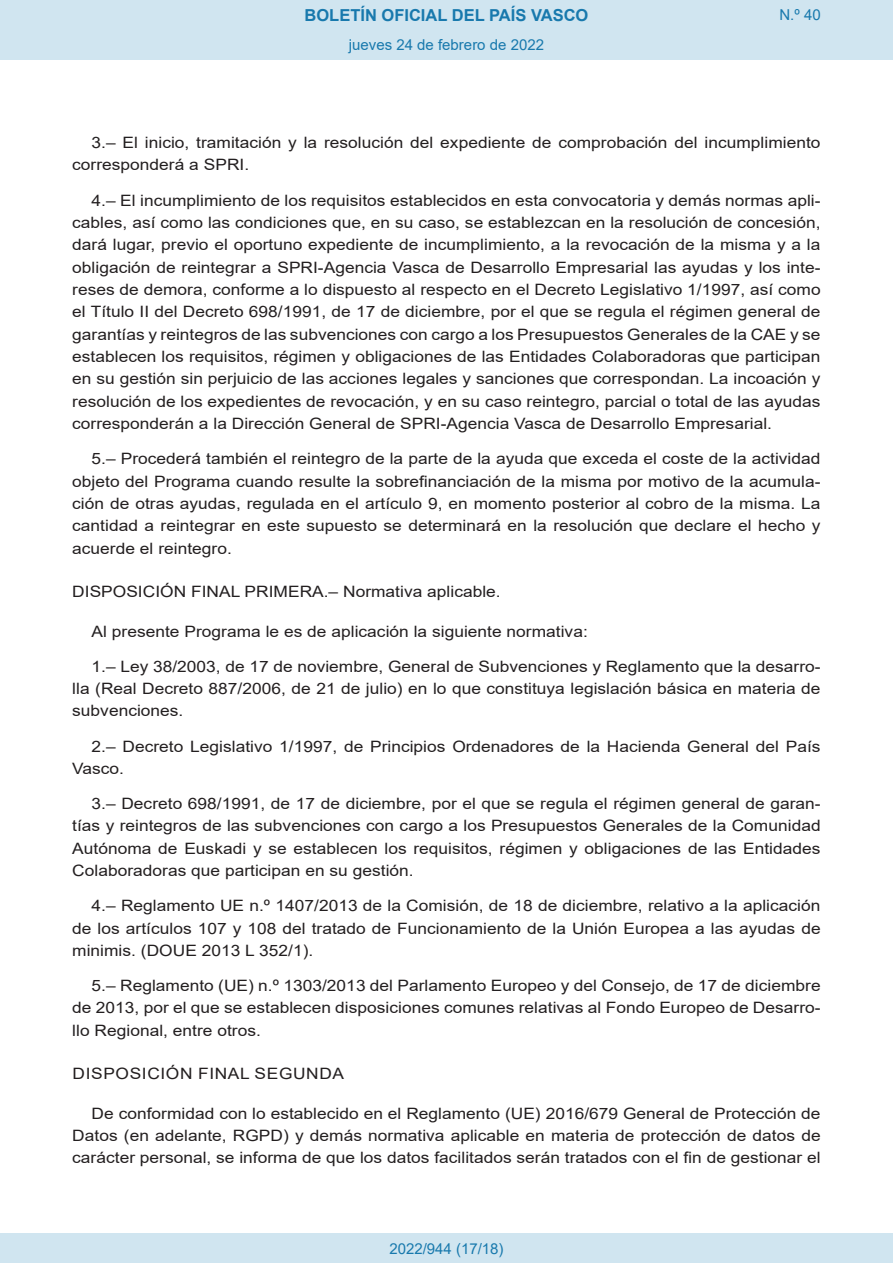
<style>
.page{position:relative;width:893px;height:1263px;background:#fff}
.page>*{position:absolute;margin:0;border:0;box-sizing:border-box;transform-origin:0 0}
.t1{font:700 16.5px "Arial";color:#1879ad}
.BOPVDetalle{font:15.6px/22.4px "Arial";color:#231f20;text-align:justify;scale:1.11 1}
.BOPVDisposicionTitul{font:15.6px "Arial";color:#231f20;scale:1.11 1}
.BOPVDisposicion{font:15.6px "Arial";letter-spacing:.035em;color:#231f20;scale:1.11 1}
.Paginacion_Centro{font:15px "Arial";color:#1879ad}
</style>
<div class="page">
<div style="left:0;top:0;width:893px;height:60px;background:#d0e5f0"></div>
<div style="left:0;top:1233px;width:893px;height:30px;background:#d0e5f0"></div>
<p class="t1" style="left:305px;top:3px;width:285px">BOLETÍN OFICIAL DEL PAÍS VASCO</p>
<p class="Paginacion_Centro" style="left:349px;top:35px;width:197px">jueves 24 de febrero de 2022</p>
<p class="Paginacion_Centro" style="left:779px;top:5px;width:43px">N.º 40</p>
<p class="BOPVDetalle" style="left:72px;top:131px;width:676px;text-indent:19px">3.– El inicio, tramitación y la resolución del expediente de comprobación del incumplimiento corresponderá a SPRI.</p>
<p class="BOPVDetalle" style="left:72px;top:189px;width:676px;text-indent:19px">4.– El incumplimiento de los requisitos establecidos en esta convocatoria y demás normas apli&shy;cables, así como las condiciones que, en su caso, se establezcan en la resolución de concesión, dará lugar, previo el oportuno expediente de incumplimiento, a la revocación de la misma y a la obligación de reintegrar a SPRI-Agencia Vasca de Desarrollo Empresarial las ayudas y los inte&shy;reses de demora, conforme a lo dispuesto al respecto en el Decreto Legislativo 1/1997, así como el Título II del Decreto 698/1991, de 17 de diciembre, por el que se regula el régimen general de garantías y reintegros de las subvenciones con cargo a los Presupuestos Generales de la CAE y se establecen los requisitos, régimen y obligaciones de las Entidades Colaboradoras que participan en su gestión sin perjuicio de las acciones legales y sanciones que correspondan. La incoación y resolución de los expedientes de revocación, y en su caso reintegro, parcial o total de las ayudas corresponderán a la Dirección General de SPRI-Agencia Vasca de Desarrollo Empresarial.</p>
<p class="BOPVDetalle" style="left:72px;top:447px;width:676px;text-indent:19px">5.– Procederá también el reintegro de la parte de la ayuda que exceda el coste de la actividad objeto del Programa cuando resulte la sobrefinanciación de la misma por motivo de la acumula&shy;ción de otras ayudas, regulada en el artículo 9, en momento posterior al cobro de la misma. La cantidad a reintegrar en este supuesto se determinará en la resolución que declare el hecho y acuerde el reintegro.</p>
<p class="BOPVDisposicionTitul" style="left:72px;top:581px;width:387px">DISPOSICIÓN FINAL PRIMERA.– Normativa aplicable.</p>
<p class="BOPVDetalle" style="left:92px;top:620px;width:448px">Al presente Programa le es de aplicación la siguiente normativa:</p>
<p class="BOPVDetalle" style="left:72px;top:655px;width:676px;text-indent:19px">1.– Ley 38/2003, de 17 de noviembre, General de Subvenciones y Reglamento que la desarro&shy;lla (Real Decreto 887/2006, de 21 de julio) en lo que constituya legislación básica en materia de subvenciones.</p>
<p class="BOPVDetalle" style="left:72px;top:735px;width:676px;text-indent:19px">2.– Decreto Legislativo 1/1997, de Principios Ordenadores de la Hacienda General del País<br>Vasco.</p>
<p class="BOPVDetalle" style="left:72px;top:792px;width:676px;text-indent:19px">3.– Decreto 698/1991, de 17 de diciembre, por el que se regula el régimen general de garan&shy;tías y reintegros de las subvenciones con cargo a los Presupuestos Generales de la Comunidad Autónoma de Euskadi y se establecen los requisitos, régimen y obligaciones de las Entidades Colaboradoras que participan en su gestión.</p>
<p class="BOPVDetalle" style="left:72px;top:894px;width:676px;text-indent:19px">4.– Reglamento UE n.º 1407/2013 de la Comisión, de 18 de diciembre, relativo a la aplicación de los artículos 107 y 108 del tratado de Funcionamiento de la Unión Europea a las ayudas de minimis. (DOUE 2013 L 352/1).</p>
<p class="BOPVDetalle" style="left:72px;top:974px;width:676px;text-indent:19px">5.– Reglamento (UE) n.º 1303/2013 del Parlamento Europeo y del Consejo, de 17 de diciembre de 2013, por el que se establecen disposiciones comunes relativas al Fondo Europeo de Desarro&shy;llo Regional, entre otros.</p>
<p class="BOPVDisposicion" style="left:73px;top:1063px;width:246px">DISPOSICIÓN FINAL SEGUNDA</p>
<p class="BOPVDetalle" style="left:72px;top:1102px;width:676px;text-indent:19px">De conformidad con lo establecido en el Reglamento (UE) 2016/679 General de Protección de Datos (en adelante, RGPD) y demás normativa aplicable en materia de protección de datos de carácter personal, se informa de que los datos facilitados serán tratados con el fin de gestionar el</p>
<p class="Paginacion_Centro" style="left:389px;top:1238px;width:116px">2022/944 (17/18)</p>
</div>
